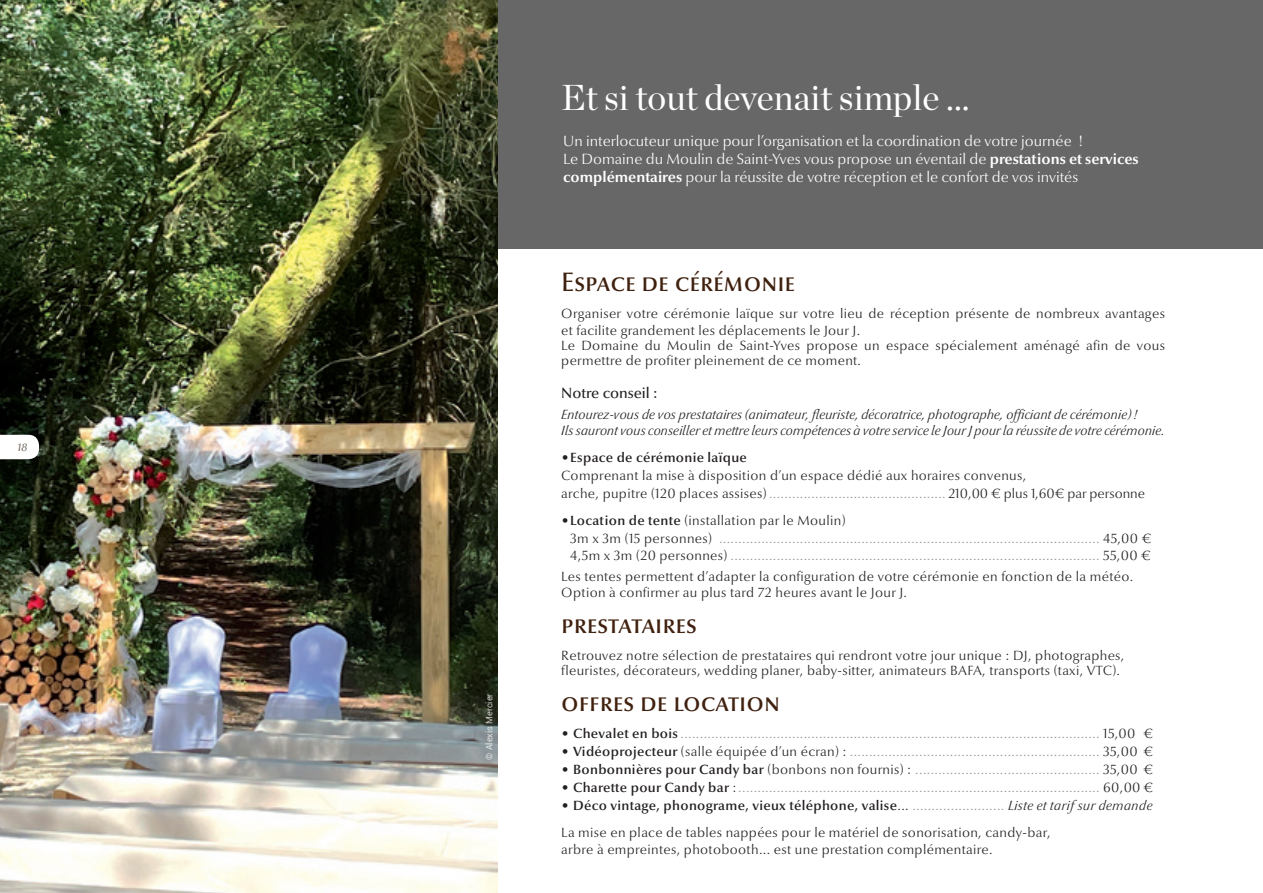
<style>
.page{position:relative;width:1263px;height:893px;background:#fff}
.page>*{position:absolute;margin:0;border:0;box-sizing:border-box;transform-origin:0 0}
.t1{font:36px "Chronicle Display";color:#fff}
.t2{font:500 27px "Optima Nova LT Pro";color:#40210f}
.t3{font:300 15px/18px "Optima Nova LT Pro";color:#fff}
.t4{font:500 15px "Optima Nova LT Pro";color:#231f20}
.t5{font:300 13.5px/15px "Optima Nova LT Pro";letter-spacing:.025em;color:#231f20}
.t6{font:300 13.5px/18px "Optima Nova LT Pro";letter-spacing:.025em;color:#939598}
.t7{font:italic 300 13.5px/16.5px "Optima Nova LT Pro";color:#231f20}
.t8{font:italic 10.65px "Optima Nova LT Pro";color:#686056}
.t9{font:9px "Roboto";color:#fff}
.s1{font-weight:700}
.s2{font-weight:600}
.s3{color:#939598}
.s4{color:#231f20}
.s5{font-weight:600;color:#231f20}
.s6{font-style:italic}
</style>
<div class="page">
<div style="left:455px;top:0;width:808px;height:249px;background:#676767"></div>
<img style="left:0;top:0;width:497px;height:893px">
<svg style="left:0;top:435px;width:39px;height:24px"></svg>
<p class="t8" style="left:17px;top:441px;width:14px">18</p>
<p class="t9" style="left:483px;top:760px;width:68px;rotate:-90deg">© Alexis Mercier</p>
<h1 class="t1" style="left:561px;top:70px;width:410px">Et si tout devenait simple ...</h1>
<p class="t3" style="left:563px;top:132px;width:577px">Un interlocuteur unique pour l’organisation et la coordination de votre journée !<br>Le Domaine du Moulin de Saint-Yves vous propose un éventail de <span class="s1">prestations et services complémentaires</span> pour la réussite de votre réception et le confort de vos invités</p>
<h2 class="t2" style="left:561px;top:265px;width:235px">Espace de cérémonie</h2>
<p class="t5" style="left:561px;top:305px;width:605px;line-height:16.5px">Organiser votre cérémonie laïque sur votre lieu de réception présente de nombreux avantages et facilite grandement les déplacements le Jour J.</p>
<p class="t5" style="left:561px;top:337px;width:605px">Le Domaine du Moulin de Saint-Yves propose un espace spécialement aménagé afin de vous permettre de profiter pleinement de ce moment.</p>
<p class="t4" style="left:561px;top:383px;width:98px">Notre conseil :</p>
<p class="t7" style="left:561px;top:406px;width:605px">Entourez-vous de vos prestataires (animateur, fleuriste, décoratrice, photographe, officiant de cérémonie) !<br>Ils sauront vous conseiller et mettre leurs compétences à votre service le Jour J pour la réussite de votre cérémonie.</p>
<p class="t5" style="left:561px;top:448px;width:585px;line-height:18px">•<span class="s2">Espace de cérémonie laïque<br></span>Comprenant la mise à disposition d’un espace dédié aux horaires convenus,<br>arche, pupitre (120 places assises) <span class="s3">..............................................</span> 210,00 € plus 1,60€ par personne</p>
<p class="t6" style="left:570px;top:511px;width:583px;text-indent:-9px"><span class="s4">•</span><span class="s5">Location de tente</span> <span class="s4">(installation par le Moulin)<br>3m x 3m (15 personnes)</span> ................................................................................................... <span class="s4">45,00 €</span></p>
<p class="t5" style="left:561px;top:544px;width:591px;line-height:21px;text-indent:9px">4,5m x 3m (20 personnes) <span class="s3">................................................................................................</span> 55,00 €<br>Les tentes permettent d’adapter la configuration de votre cérémonie en fonction de la météo.</p>
<p class="t5" style="left:561px;top:585px;width:347px">Option à confirmer au plus tard 72 heures avant le Jour J.</p>
<h2 class="t2" style="left:561px;top:607px;width:137px">prestataires</h2>
<p class="t5" style="left:561px;top:648px;width:565px">Retrouvez notre sélection de prestataires qui rendront votre jour unique : DJ, photographes, fleuristes, décorateurs, wedding planer, baby-sitter, animateurs BAFA, transports (taxi, VTC).</p>
<h2 class="t2" style="left:561px;top:685px;width:220px">offres de location</h2>
<p class="t6" style="left:561px;top:724px;width:593px"><span class="s4">•</span> <span class="s5">Chevalet en bois</span> ............................................................................................................. <span class="s4">15,00 €</span></p>
<p class="t6" style="left:561px;top:742px;width:593px"><span class="s4">•</span> <span class="s5">Vidéoprojecteur</span> <span class="s4">(salle équipée d’un écran) :</span> ................................................................. <span class="s4">35,00 €</span></p>
<p class="t6" style="left:561px;top:760px;width:593px"><span class="s4">•</span> <span class="s5">Bonbonnières pour Candy bar</span> <span class="s4">(bonbons non fournis) :</span> ................................................ <span class="s4">35,00 €</span></p>
<p class="t6" style="left:561px;top:778px;width:593px"><span class="s4">•</span> <span class="s5">Charette pour Candy bar</span> <span class="s4">:</span>.............................................................................................. <span class="s4">60,00 €</span></p>
<p class="t5" style="left:561px;top:792px;width:593px;line-height:27px">• <span class="s2">Déco vintage, phonograme, vieux téléphone, valise</span>... <span class="s3">........................</span> <span class="s6">Liste et tarif sur demande<br></span>La mise en place de tables nappées pour le matériel de sonorisation, candy-bar,</p>
<p class="t5" style="left:561px;top:841px;width:433px">arbre à empreintes, photobooth... est une prestation complémentaire.</p>
</div>
